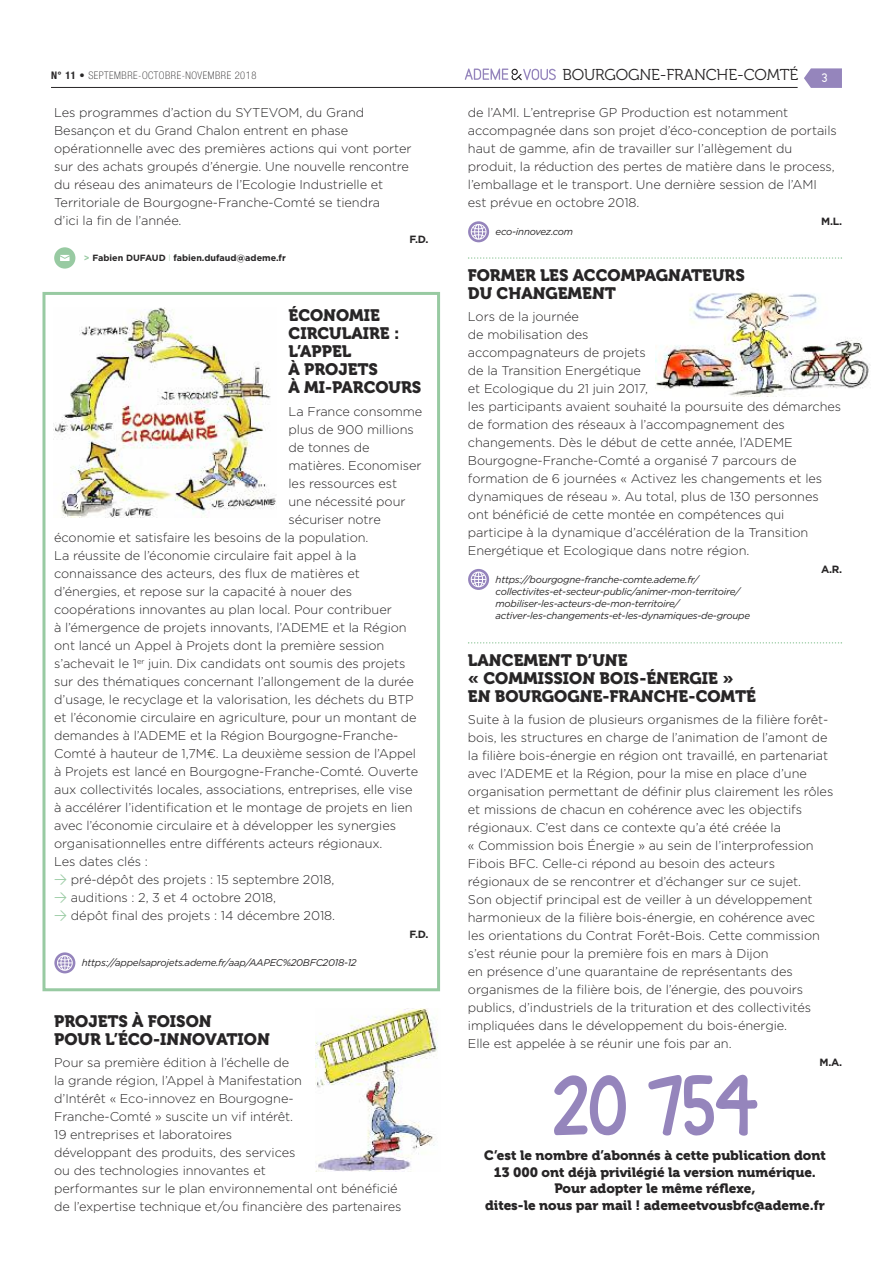
<style>
.page{position:relative;width:893px;height:1263px;background:#fff}
.page>*{position:absolute;margin:0;border:0;box-sizing:border-box;transform-origin:0 0}
.t1{font:70.8px "KG Always A Good Time";color:#9585bc}
.t2{font:16.5px/18px "Museo 900";color:#272526}
.t3{font:15.75px "Museo 300";letter-spacing:-.01em;color:#272526}
.t4{font:13.5px/16.5px "Museo 900";color:#272526;text-align:center}
.t5{font:300 12.75px/18px "Gotham";letter-spacing:-.005em;color:#272526}
.t6{font:100 condensed 10.5px "Helvetica Neue";letter-spacing:.05em;color:#272526}
.t7{font:700 10.5px "Gotham";color:#272526}
.t8{font:900 10.5px "Variable";color:#fff}
.t9{font:italic 9.75px/12px "Gotham";letter-spacing:-.025em;color:#272526}
.t10{font:700 9px "Gotham";color:#272526}
.s1{font-weight:700}
.s2{color:#98caa2}
.s3{font-weight:300;color:#98caa2}
.s4{font-family:"DIN";font-weight:400;color:#98caa2}
</style>
<div class="page">
<svg style="left:465px;top:68px;width:91px;height:12px"></svg>
<svg style="left:804px;top:68px;width:38px;height:20px"></svg>
<svg style="left:468px;top:257px;width:374px;height:2px"></svg>
<svg style="left:468px;top:642px;width:374px;height:2px"></svg>
<svg style="left:468px;top:569px;width:21px;height:21px"></svg>
<svg style="left:468px;top:221px;width:21px;height:21px"></svg>
<hr style="left:51px;top:87px;width:747px;height:1px;background:#272526">
<svg style="left:54px;top:952px;width:21px;height:21px"></svg>
<div style="left:54px;top:247px;width:21px;height:22px;background:#98caa2;border-radius:50%"></div>
<svg style="left:60px;top:255px;width:10px;height:6px"></svg>
<div style="left:42px;top:292px;width:398px;height:699px;border:3px solid #98caa2"></div>
<img style="left:316px;top:1009px;width:122px;height:162px">
<img style="left:655px;top:292px;width:216px;height:105px">
<img style="left:55px;top:308px;width:221px;height:209px">
<p class="t6" style="left:51px;top:72px;width:207px"><span class="s1">N° 11</span> • SEPTEMBRE-OCTOBRE-NOVEMBRE 2018</p>
<p class="t3" style="left:562px;top:69px;width:237px">BOURGOGNE-FRANCHE-COMTÉ</p>
<p class="t8" style="left:821px;top:72px;width:8px">3</p>
<p class="t5" style="left:468px;top:104px;width:370px">de l’AMI. L’entreprise GP Production est notamment accompagnée dans son projet d’éco-conception de portails haut de gamme, afin de travailler sur l’allègement du produit, la réduction des pertes de matière dans le process, l’emballage et le transport. Une dernière session de l’AMI est prévue en octobre 2018.</p>
<p class="t7" style="left:821px;top:217px;width:22px">M.L.</p>
<p class="t5" style="left:54px;top:104px;width:359px">Les programmes d’action du SYTEVOM, du Grand Besançon et du Grand Chalon entrent en phase opérationnelle avec des premières actions qui vont porter sur des achats groupés d’énergie. Une nouvelle rencontre du réseau des animateurs de l’Ecologie Industrielle et Territoriale de Bourgogne-Franche-Comté se tiendra<br>d’ici la fin de l’année.</p>
<p class="t7" style="left:410px;top:235px;width:20px">F.D.</p>
<p class="t10" style="left:84px;top:254px;width:203px"><span class="s2">&gt;</span> Fabien DUFAUD <span class="s3">l</span> fabien.dufaud@ademe.fr</p>
<p class="t9" style="left:496px;top:226px;width:79px">eco-innovez.com</p>
<p class="t2" style="left:289px;top:307px;width:134px">ÉCONOMIE<br>CIRCULAIRE :<br>L’APPEL<br>À PROJETS<br>À MI-PARCOURS</p>
<p class="t5" style="left:289px;top:403px;width:135px">La France consomme</p>
<p class="t5" style="left:289px;top:421px;width:127px">plus de 900 millions</p>
<p class="t5" style="left:289px;top:439px;width:83px">de tonnes de</p>
<p class="t5" style="left:289px;top:457px;width:135px">matières. Economiser</p>
<p class="t5" style="left:289px;top:475px;width:110px">les ressources est</p>
<p class="t5" style="left:289px;top:493px;width:119px">une nécessité pour</p>
<p class="t5" style="left:289px;top:511px;width:94px">sécuriser notre</p>
<p class="t5" style="left:54px;top:529px;width:316px">économie et satisfaire les besoins de la population.</p>
<p class="t5" style="left:54px;top:547px;width:304px">La réussite de l’économie circulaire fait appel à la</p>
<p class="t5" style="left:54px;top:565px;width:307px">connaissance des acteurs, des flux de matières et</p>
<p class="t5" style="left:54px;top:583px;width:299px">d’énergies, et repose sur la capacité à nouer des</p>
<p class="t5" style="left:54px;top:601px;width:339px">coopérations innovantes au plan local. Pour contribuer</p>
<p class="t5" style="left:54px;top:619px;width:354px">à l’émergence de projets innovants, l’ADEME et la Région</p>
<p class="t5" style="left:54px;top:637px;width:332px">ont lancé un Appel à Projets dont la première session</p>
<p class="t5" style="left:54px;top:655px;width:353px">s’achevait le 1<sup>er</sup> juin. Dix candidats ont soumis des projets</p>
<p class="t5" style="left:54px;top:673px;width:361px">sur des thématiques concernant l’allongement de la durée</p>
<p class="t5" style="left:54px;top:691px;width:361px">d’usage, le recyclage et la valorisation, les déchets du BTP</p>
<p class="t5" style="left:54px;top:709px;width:364px">et l’économie circulaire en agriculture, pour un montant de</p>
<p class="t5" style="left:54px;top:727px;width:346px">demandes à l’ADEME et la Région Bourgogne-Franche-</p>
<p class="t5" style="left:54px;top:745px;width:363px">Comté à hauteur de 1,7M€. La deuxième session de l’Appel</p>
<p class="t5" style="left:54px;top:763px;width:365px">à Projets est lancé en Bourgogne-Franche-Comté. Ouverte</p>
<p class="t5" style="left:54px;top:781px;width:360px">aux collectivités locales, associations, entreprises, elle vise</p>
<p class="t5" style="left:54px;top:799px;width:360px">à accélérer l’identification et le montage de projets en lien</p>
<p class="t5" style="left:54px;top:817px;width:343px">avec l’économie circulaire et à développer les synergies</p>
<p class="t5" style="left:54px;top:835px;width:330px">organisationnelles entre différents acteurs régionaux.</p>
<p class="t5" style="left:54px;top:853px;width:95px">Les dates clés :</p>
<p class="t5" style="left:54px;top:871px;width:282px"><span class="s4">&gt;</span> pré-dépôt des projets : 15 septembre 2018,</p>
<p class="t5" style="left:54px;top:889px;width:223px"><span class="s4">&gt;</span> auditions : 2, 3 et 4 octobre 2018,</p>
<p class="t5" style="left:54px;top:907px;width:282px"><span class="s4">&gt;</span> dépôt final des projets : 14 décembre 2018.</p>
<p class="t7" style="left:410px;top:930px;width:20px">F.D.</p>
<p class="t9" style="left:82px;top:957px;width:276px">https://appelsaprojets.ademe.fr/aap/AAPEC%20BFC2018-12</p>
<p class="t2" style="left:54px;top:1012px;width:217px">PROJETS À FOISON<br>POUR L’ÉCO-INNOVATION</p>
<p class="t5" style="left:54px;top:1054px;width:349px">Pour sa première édition à l’échelle de<br>la grande région, l’Appel à Manifestation<br>d’Intérêt « Eco-innovez en Bourgogne-<br>Franche-Comté » suscite un vif intérêt.<br>19 entreprises et laboratoires<br>développant des produits, des services<br>ou des technologies innovantes et<br>performantes sur le plan environnemental ont bénéficié de l’expertise technique et/ou financière des partenaires</p>
<p class="t2" style="left:468px;top:266px;width:278px">FORMER LES ACCOMPAGNATEURS<br>DU CHANGEMENT</p>
<p class="t5" style="left:468px;top:309px;width:375px">Lors de la journée<br>de mobilisation des<br>accompagnateurs de projets<br>de la Transition Energétique<br>et Ecologique du 21 juin 2017,<br>les participants avaient souhaité la poursuite des démarches de formation des réseaux à l’accompagnement des changements. Dès le début de cette année, l’ADEME Bourgogne-Franche-Comté a organisé 7 parcours de formation de 6 journées « Activez les changements et les dynamiques de réseau ». Au total, plus de 130 personnes ont bénéficié de cette montée en compétences qui participe à la dynamique d’accélération de la Transition Energétique et Ecologique dans notre région.</p>
<p class="t7" style="left:821px;top:566px;width:23px">A.R.</p>
<p class="t9" style="left:496px;top:574px;width:256px">https://bourgogne-franche-comte.ademe.fr/ collectivites-et-secteur-public/animer-mon-territoire/ mobiliser-les-acteurs-de-mon-territoire/ activer-les-changements-et-les-dynamiques-de-groupe</p>
<p class="t2" style="left:468px;top:651px;width:290px">LANCEMENT D’UNE<br>« COMMISSION BOIS-ÉNERGIE »<br>EN BOURGOGNE-FRANCHE-COMTÉ</p>
<p class="t5" style="left:468px;top:712px;width:367px">Suite à la fusion de plusieurs organismes de la filière forêt&shy;bois, les structures en charge de l’animation de l’amont de la filière bois-énergie en région ont travaillé, en partenariat avec l’ADEME et la Région, pour la mise en place d’une organisation permettant de définir plus clairement les rôles et missions de chacun en cohérence avec les objectifs régionaux. C’est dans ce contexte qu’a été créée la<br>« Commission bois Énergie » au sein de l’interprofession Fibois BFC. Celle-ci répond au besoin des acteurs régionaux de se rencontrer et d’échanger sur ce sujet.<br>Son objectif principal est de veiller à un développement harmonieux de la filière bois-énergie, en cohérence avec les orientations du Contrat Forêt-Bois. Cette commission s’est réunie pour la première fois en mars à Dijon<br>en présence d’une quarantaine de représentants des organismes de la filière bois, de l’énergie, des pouvoirs publics, d’industriels de la trituration et des collectivités impliquées dans le développement du bois-énergie.<br>Elle est appelée à se réunir une fois par an.</p>
<p class="t7" style="left:819px;top:1059px;width:24px">M.A.</p>
<h1 class="t1" style="left:553px;top:1052px;width:206px">20 754</h1>
<p class="t4" style="left:484px;top:1147px;width:343px">C’EST LE NOMBRE D’ABONNÉS À CETTE PUBLICATION DONT 13 000 ONT DÉJÀ PRIVILÉGIÉ LA VERSION NUMÉRIQUE.<br>POUR ADOPTER LE MÊME RÉFLEXE,<br>DITES-LE NOUS PAR MAIL ! ADEMEETVOUSBFC@ADEME.FR</p>
</div>
